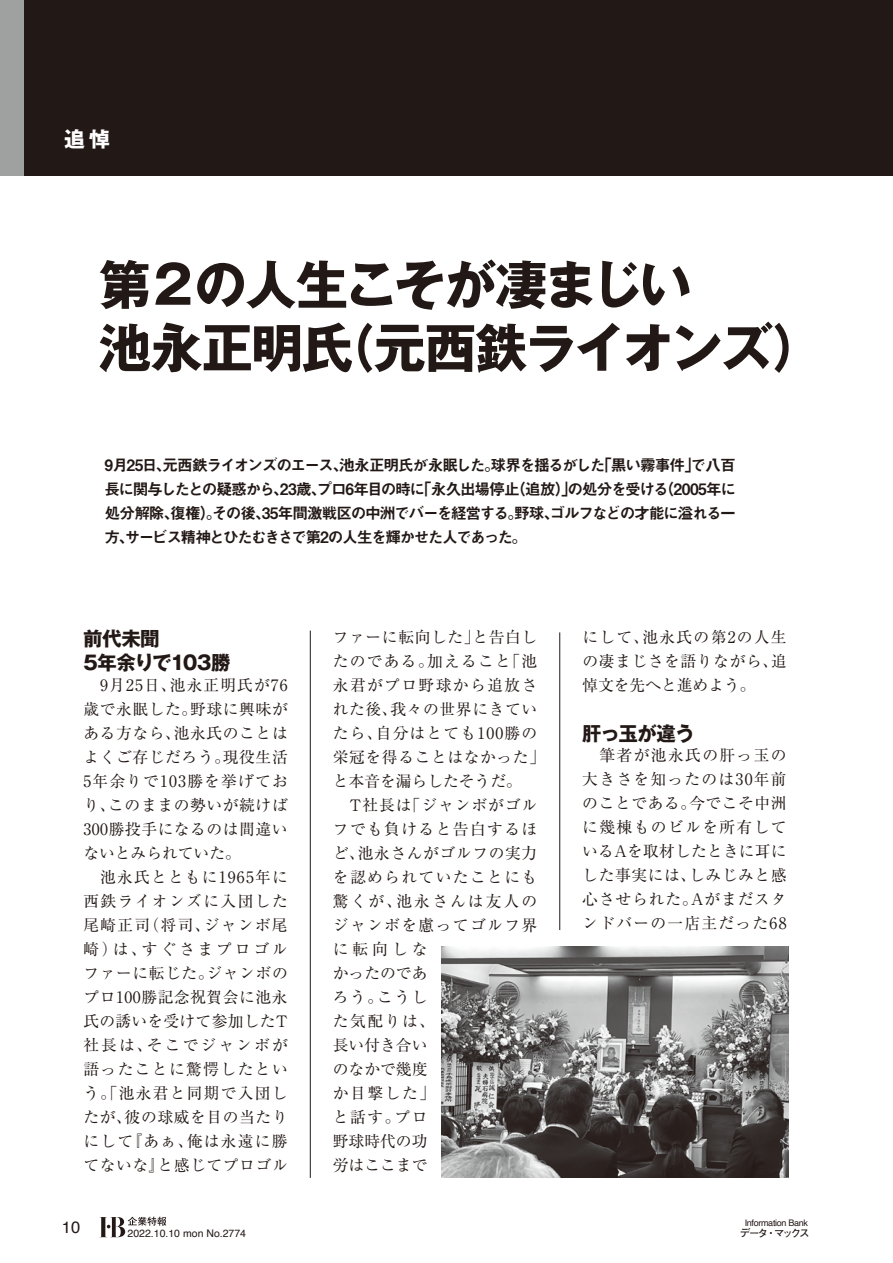
<style>
.page{position:relative;width:893px;height:1263px;background:#fff}
.page>*{position:absolute;margin:0;border:0;box-sizing:border-box;transform-origin:0 0}
.t1{font:700 52.5px/63px "Gothic MB101 Pr 5";letter-spacing:-.04em;color:#221815}
.t2{font:700 21px "Gothic MB101 Pr 6 N";color:#fff}
.t3{font:700 19.5px/24px "Gothic MB101 Pr 5";letter-spacing:-.04em;color:#221815}
.t4{font:16.5px "Helvetica";color:#221815}
.t5{font:15.75px/24px "Ryumin Pr 5";letter-spacing:.055em;color:#221815;text-align:justify}
.t6{font:15.75px/24px "Ryumin Pr 5";letter-spacing:.075em;color:#221815}
.t7{font:15.75px/24px "Midashi Go Pr 6 N MB31";letter-spacing:-.1em;color:#221815;text-align:justify}
.t8{font:10.5px "Helvetica";color:#221815}
.t9{font:700 10.5px "Futo Go B101 Pr 6 N";letter-spacing:-.205em;color:#221815}
.t10{font:9px "Helvetica";letter-spacing:-.035em;color:#221815}
</style>
<div class="page">
<hr style="left:310px;top:631px;width:1px;height:547px;background:#221815">
<hr style="left:559px;top:632px;width:1px;height:298px;background:#221815">
<svg style="left:99px;top:1217px;width:67px;height:20px"></svg>
<div style="left:0;top:0;width:893px;height:176px;background:#221815"></div>
<div style="left:0;top:0;width:23px;height:176px;background:#9fa0a0"></div>
<img style="left:442px;top:946px;width:346px;height:232px">
<h2 class="t2" style="left:64px;top:122px;width:48px">追悼</h2>
<h1 class="t1" style="left:99px;top:249px;width:726px">第2の人生こそが凄まじい<br>池永正明氏（元西鉄ライオンズ）</h1>
<p class="t7" style="left:104px;top:452px;width:633px">9月25日、元西鉄ライオンズのエース、池永正明氏が永眠した。球界を揺るがした「黒い霧事件」で八百長に関与したとの疑惑から、23歳、プロ6年目の時に「永久出場停止（追放）」の処分を受ける（2005年に処分解除、復権）。その後、35年間激戦区の中洲でバーを経営する。野球、ゴルフなどの才能に溢れる一方、サービス精神とひたむきさで第2の人生を輝かせた人であった。</p>
<p class="t3" style="left:83px;top:625px;width:149px">前代未聞<br>5年余りで103勝</p>
<p class="t5" style="left:83px;top:672px;width:206px;text-align:left">　9月25日、池永正明氏が76歳で永眠した。野球に興味がある方なら、池永氏のことはよくご存じだろう。現役生活<br>5年余りで103勝を挙げており、このままの勢いが続けば<br>300勝投手になるのは間違いないとみられていた。<br>　池永氏とともに1965年に西鉄ライオンズに入団した尾崎正司（将司、ジャンボ尾崎）は、すぐさまプロゴルファーに転じた。ジャンボのプロ100勝記念祝賀会に池永氏の誘いを受けて参加したT社長は、そこでジャンボが語ったことに驚愕したという。「池永君と同期で入団したが、彼の球威を目の当たりにして『あぁ、俺は永遠に勝てないな』と感じてプロゴル</p>
<p class="t6" style="left:333px;top:624px;width:214px">ファーに転向した」と告白したのである。加えること「池永君がプロ野球から追放された後、我々の世界にきていたら、自分はとても100勝の栄冠を得ることはなかった」と本音を漏らしたそうだ。　T社長は「ジャンボがゴルフでも負けると告白するほど、池永さんがゴルフの実力を認められていたことにも驚くが、池永さんは友人のジャンボを慮ってゴルフ界に転向しな<br>かったのであ<br>ろう。こうし<br>た気配りは、<br>長い付き合い<br>のなかで幾度<br>か目撃した」<br>と話す。プロ<br>野球時代の功<br>労はここまで</p>
<p class="t5" style="left:582px;top:624px;width:206px">にして、池永氏の第2の人生の凄まじさを語りながら、追悼文を先へと進めよう。</p>
<p class="t3" style="left:582px;top:720px;width:114px">肝っ玉が違う</p>
<p class="t5" style="left:582px;top:742px;width:206px">　筆者が池永氏の肝っ玉の大きさを知ったのは30年前のことである。今でこそ中洲に幾棟ものビルを所有しているAを取材したときに耳にした事実には、しみじみと感心させられた。Aがまだスタンドバーの一店主だった68</p>
<p class="t4" style="left:62px;top:1215px;width:20px">10</p>
<p class="t10" style="left:745px;top:1216px;width:65px">Information Bank</p>
<p class="t8" style="left:128px;top:1226px;width:120px">2022.10.10 mon No.2774</p>
<p class="t9" style="left:740px;top:1225px;width:71px">データ・マックス</p>
</div>
